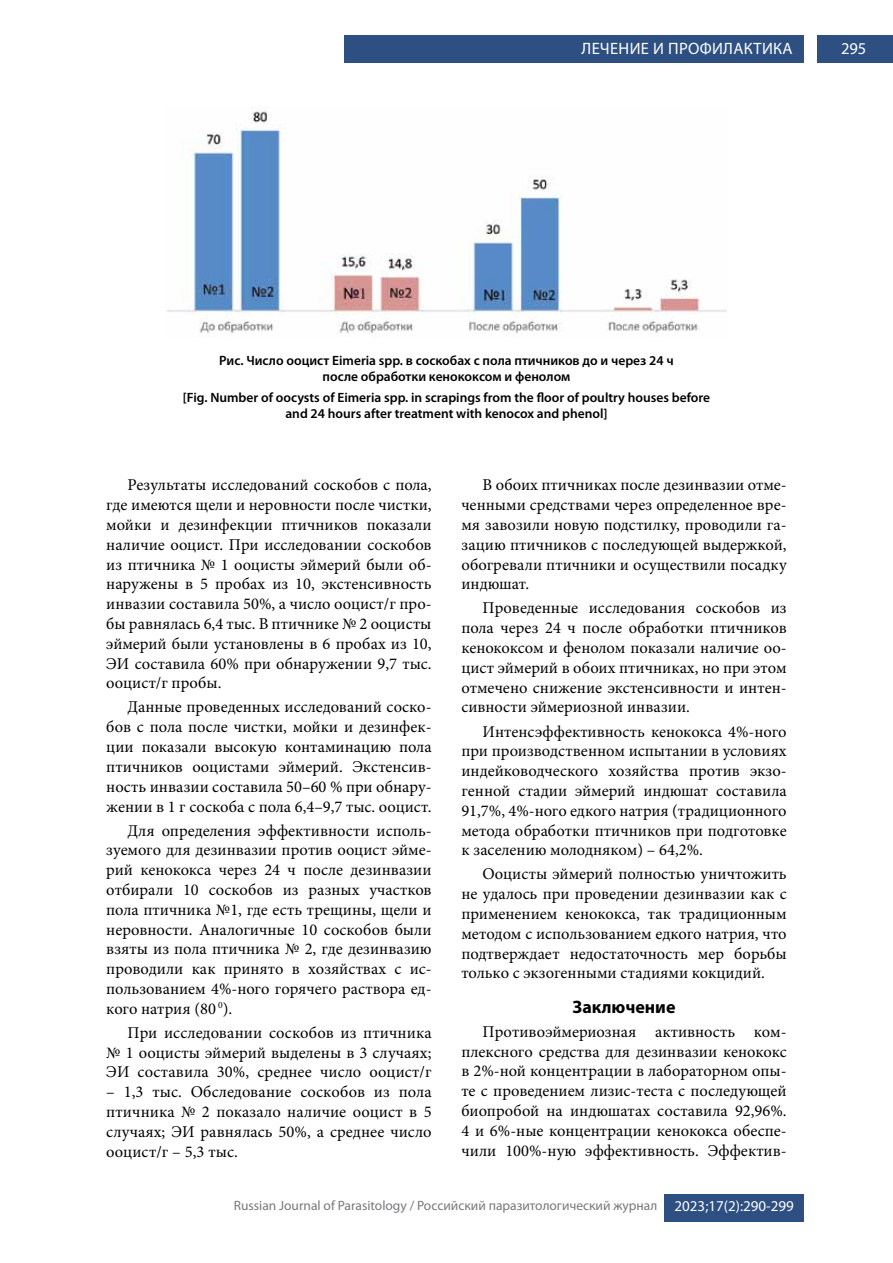
<style>
.page{position:relative;width:893px;height:1263px;background:#fff}
.page>*{position:absolute;margin:0;border:0;box-sizing:border-box;transform-origin:0 0}
.t1{font:700 18px "Myriad Pro";color:#000}
.t2{font:16.5px/19.8px "Minion Pro";color:#000;text-align:justify}
.t3{font:16.5px "Myriad Pro";letter-spacing:.02em;color:#fffffb}
.t4{font:16.5px "Myriad Pro";color:#fff}
.t5{font:15px "Myriad Pro";color:#fff}
.t6{font:600 13.5px/16.2px "Myriad Pro";color:#000;text-align:center}
.t7{font:13.5px "Myriad Pro";color:#77787b}
</style>
<div class="page">
<div style="left:817px;top:36px;width:76px;height:27px;background:#2d4f82"></div>
<div style="left:344px;top:36px;width:459px;height:27px;background:#2d4f82"></div>
<div style="left:664px;top:1194px;width:139px;height:27px;background:#2d4f82"></div>
<img style="left:166px;top:108px;width:561px;height:226px">
<p class="t3" style="left:582px;top:39px;width:213px">ЛЕЧЕНИЕ И ПРОФИЛАКТИКА</p>
<p class="t4" style="left:841px;top:39px;width:27px">295</p>
<p class="t6" style="left:219px;top:352px;width:456px">Рис. Число ооцист Eimeria spp. в соскобах с пола птичников до и через 24 ч после обработки кенококсом и фенолом</p>
<p class="t6" style="left:183px;top:389px;width:529px">[Fig. Number of oocysts of Eimeria spp. in scrapings from the floor of poultry houses before and 24 hours after treatment with kenocox and phenol]</p>
<p class="t2" style="left:106px;top:475px;width:327px;text-indent:21px">Результаты исследований соскобов с пола, где имеются щели и неровности после чистки, мойки и дезинфекции птичников показали наличие ооцист. При исследовании соскобов из птичника № 1 ооцисты эймерий были об&shy;наружены в 5 пробах из 10, экстенсивность инвазии составила 50%, а число ооцист/г про&shy;бы равнялась 6,4 тыс. В птичнике № 2 ооцисты эймерий были установлены в 6 пробах из 10, ЭИ составила 60% при обнаружении 9,7 тыс. ооцист/г пробы.</p>
<p class="t2" style="left:106px;top:697px;width:327px;text-indent:21px">Данные проведенных исследований соско&shy;бов с пола после чистки, мойки и дезинфек&shy;ции показали высокую контаминацию пола птичников ооцистами эймерий. Экстенсив&shy;ность инвазии составила 50–60 % при обнару&shy;жении в 1 г соскоба с пола 6,4–9,7 тыс. ооцист.</p>
<p class="t2" style="left:106px;top:820px;width:327px;text-indent:21px">Для определения эффективности исполь&shy;зуемого для дезинвазии против ооцист эйме&shy;рий кенококса через 24 ч после дезинвазии отбирали 10 соскобов из разных участков пола птичника №1, где есть трещины, щели и неровности. Аналогичные 10 соскобов были взяты из пола птичника № 2, где дезинвазию проводили как принято в хозяйствах с ис&shy;пользованием 4%-ного горячего раствора ед&shy;кого натрия (80 <sup>0</sup>).</p>
<p class="t2" style="left:106px;top:1023px;width:327px;text-indent:21px">При исследовании соскобов из птичника № 1 ооцисты эймерий выделены в 3 случаях; ЭИ составила 30%, среднее число ооцист/г</p>
<p class="t2" style="left:106px;top:1082px;width:327px">– 1,3 тыс. Обследование соскобов из пола птичника № 2 показало наличие ооцист в 5 случаях; ЭИ равнялась 50%, а среднее число ооцист/г – 5,3 тыс.</p>
<p class="t2" style="left:461px;top:475px;width:327px;text-indent:21px">В обоих птичниках после дезинвазии отме&shy;ченными средствами через определенное вре&shy;мя завозили новую подстилку, проводили га&shy;зацию птичников с последующей выдержкой, обогревали птичники и осуществили посадку индюшат.</p>
<p class="t2" style="left:461px;top:598px;width:327px;text-indent:21px">Проведенные исследования соскобов из пола через 24 ч после обработки птичников кенококсом и фенолом показали наличие оо&shy;цист эймерий в обоих птичниках, но при этом отмечено снижение экстенсивности и интен&shy;сивности эймериозной инвазии.</p>
<p class="t2" style="left:461px;top:721px;width:327px;text-indent:21px">Интенсэффективность кенококса 4%-ного при производственном испытании в условиях индейководческого хозяйства против экзо&shy;генной стадии эймерий индюшат составила 91,7%, 4%-ного едкого натрия (традиционного метода обработки птичников при подготовке к заселению молодняком) – 64,2%.</p>
<p class="t2" style="left:461px;top:864px;width:327px;text-indent:21px">Ооцисты эймерий полностью уничтожить не удалось при проведении дезинвазии как с применением кенококса, так традиционным методом с использованием едкого натрия, что подтверждает недостаточность мер борьбы только с экзогенными стадиями кокцидий.</p>
<p class="t1" style="left:572px;top:995px;width:105px">Заключение</p>
<p class="t2" style="left:461px;top:1022px;width:327px;text-indent:21px">Противоэймериозная активность ком&shy;плексного средства для дезинвазии кенококс в 2%-ной концентрации в лабораторном опы&shy;те с проведением лизис-теста с последующей биопробой на индюшатах составила 92,96%.<br>4 и 6%-ные концентрации кенококса обеспе&shy;чили 100%-ную эффективность. Эффектив-</p>
<p class="t7" style="left:234px;top:1197px;width:425px">Russian Journal of Parasitology / Российский паразитологический журнал</p>
<p class="t5" style="left:675px;top:1197px;width:121px">2023;17(2):290-299</p>
</div>
